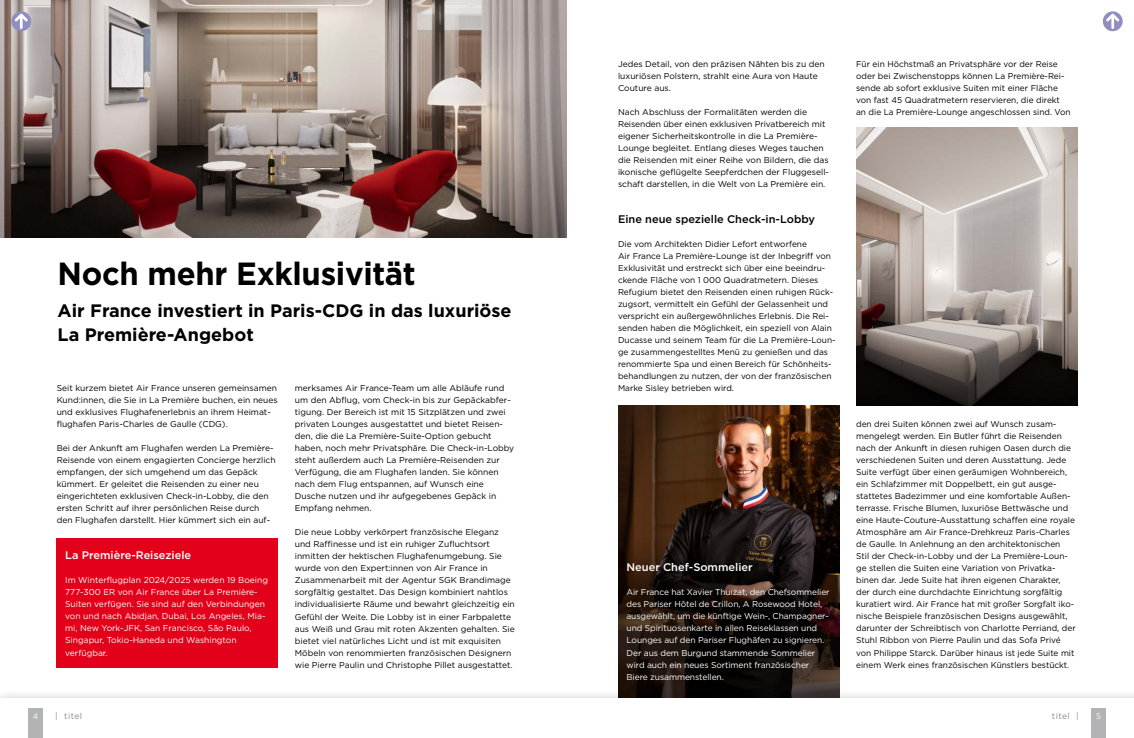
<style>
.page{position:relative;width:1134px;height:738px;background:#fff}
.page>*{position:absolute;margin:0;border:0;box-sizing:border-box;transform-origin:0 0}
.t1{font:700 32px "Gotham";letter-spacing:-.01em;color:#000}
.t2{font:700 18px/24px "Gotham";color:#000}
.t3{font:500 11px "Gotham";color:#fff}
.t4{font:500 11px "Gotham";color:#000}
.t5{font:8.5px/12px "Gotham";color:#000}
.t6{font:8.5px/12px "Gotham";letter-spacing:-.01em;color:#fff}
.t7{font:8.5px "Gotham";letter-spacing:.05em;color:#87888a}
.t8{font:8px "Gotham";color:#fff}
</style>
<div class="page">
<svg style="left:1103px;top:11px;width:20px;height:20px"></svg>
<svg style="left:1106px;top:13px;width:13px;height:16px"></svg>
<img style="left:0;top:0;width:567px;height:237px">
<img style="left:856px;top:128px;width:221px;height:277px">
<div style="left:57px;top:538px;width:221px;height:129px;background:#e2001a"></div>
<img style="left:618px;top:405px;width:221px;height:131px">
<svg style="left:618px;top:536px;width:221px;height:152px;background:#1a110d"></svg>
<div style="left:11px;top:11px;width:20px;height:20px;background:#8f8ec1;border-radius:50%"></div>
<svg style="left:15px;top:13px;width:13px;height:16px"></svg>
<div style="left:0;top:688px;width:1134px;height:49px;background:#000;opacity:.6"></div>
<div style="left:0;top:697px;width:1134px;height:40px;background:#fff"></div>
<div style="left:28px;top:708px;width:15px;height:29px;background:#b1b3b4"></div>
<div style="left:1091px;top:708px;width:15px;height:29px;background:#b1b3b4"></div>
<h1 class="t1" style="left:58px;top:252px;width:360px">Noch mehr Exklusivität</h1>
<h2 class="t2" style="left:58px;top:298px;width:455px">Air France investiert in Paris-CDG in das luxuriöse<br>La Première-Angebot</h2>
<p class="t5" style="left:57px;top:381px;width:223px">Seit kurzem bietet Air France unseren gemeinsamen Kund:innen, die Sie in La Première buchen, ein neues und exklusives Flughafenerlebnis an ihrem Heimat&shy;flughafen Paris-Charles de Gaulle (CDG).</p>
<p class="t5" style="left:57px;top:441px;width:220px">Bei der Ankunft am Flughafen werden La Première-Reisende von einem engagierten Concierge herzlich empfangen, der sich umgehend um das Gepäck kümmert. Er geleitet die Reisenden zu einer neu eingerichteten exklusiven Check-in-Lobby, die den ersten Schritt auf ihrer persönlichen Reise durch den Flughafen darstellt. Hier kümmert sich ein auf-</p>
<p class="t3" style="left:65px;top:548px;width:127px">La Première-Reiseziele</p>
<p class="t6" style="left:65px;top:573px;width:204px">Im Winterflugplan 2024/2025 werden 19 Boeing 777-300 ER von Air France über La Première-Suiten verfügen. Sie sind auf den Verbindungen von und nach Abidjan, Dubai, Los Angeles, Mia&shy;mi, New York-JFK, San Francisco, São Paulo, Singapur, Tokio-Haneda und Washington verfügbar.</p>
<p class="t5" style="left:295px;top:381px;width:221px">merksames Air France-Team um alle Abläufe rund um den Abflug, vom Check-in bis zur Gepäckabfer&shy;tigung. Der Bereich ist mit 15 Sitzplätzen und zwei privaten Lounges ausgestattet und bietet Reisen&shy;den, die die La Première-Suite-Option gebucht haben, noch mehr Privatsphäre. Die Check-in-Lobby steht außerdem auch La Première-Reisenden zur Verfügung, die am Flughafen landen. Sie können nach dem Flug entspannen, auf Wunsch eine Dusche nutzen und ihr aufgegebenes Gepäck in Empfang nehmen.</p>
<p class="t5" style="left:295px;top:525px;width:221px">Die neue Lobby verkörpert französische Eleganz und Raffinesse und ist ein ruhiger Zufluchtsort inmitten der hektischen Flughafenumgebung. Sie wurde von den Expert:innen von Air France in Zusammenarbeit mit der Agentur SGK Brandimage sorgfältig gestaltet. Das Design kombiniert nahtlos individualisierte Räume und bewahrt gleichzeitig ein Gefühl der Weite. Die Lobby ist in einer Farbpalette aus Weiß und Grau mit roten Akzenten gehalten. Sie bietet viel natürliches Licht und ist mit exquisiten Möbeln von renommierten französischen Designern wie Pierre Paulin und Christophe Pillet ausgestattet.</p>
<p class="t5" style="left:618px;top:57px;width:208px">Jedes Detail, von den präzisen Nähten bis zu den luxuriösen Polstern, strahlt eine Aura von Haute<br>Couture aus.</p>
<p class="t5" style="left:618px;top:105px;width:213px">Nach Abschluss der Formalitäten werden die Reisenden über einen exklusiven Privatbereich mit eigener Sicherheitskontrolle in die La Première-Lounge begleitet. Entlang dieses Weges tauchen die Reisenden mit einer Reihe von Bildern, die das ikonische geflügelte Seepferdchen der Fluggesell&shy;schaft darstellen, in die Welt von La Première ein.</p>
<p class="t4" style="left:618px;top:212px;width:199px">Eine neue spezielle Check-in-Lobby</p>
<p class="t5" style="left:618px;top:237px;width:219px">Die vom Architekten Didier Lefort entworfene<br>Air France La Première-Lounge ist der Inbegriff von Exklusivität und erstreckt sich über eine beeindru&shy;ckende Fläche von 1 000 Quadratmetern. Dieses Refugium bietet den Reisenden einen ruhigen Rück&shy;zugsort, vermittelt ein Gefühl der Gelassenheit und verspricht ein außergewöhnliches Erlebnis. Die Rei&shy;senden haben die Möglichkeit, ein speziell von Alain Ducasse und seinem Team für die La Première-Loun&shy;ge zusammengestelltes Menü zu genießen und das renommierte Spa und einen Bereich für Schönheits&shy;behandlungen zu nutzen, der von der französischen Marke Sisley betrieben wird.</p>
<p class="t3" style="left:626px;top:560px;width:128px">Neuer Chef-Sommelier</p>
<p class="t6" style="left:626px;top:585px;width:205px">Air France hat Xavier Thuizat, den Chefsommelier des Pariser Hôtel de Crillon, A Rosewood Hotel, ausgewählt, um die künftige Wein-, Champagner&shy;und Spirituosenkarte in allen Reiseklassen und Lounges auf den Pariser Flughäfen zu signieren.<br>Der aus dem Burgund stammende Sommelier wird auch ein neues Sortiment französischer Biere zusammenstellen.</p>
<p class="t5" style="left:856px;top:57px;width:216px">Für ein Höchstmaß an Privatsphäre vor der Reise oder bei Zwischenstopps können La Première-Rei&shy;sende ab sofort exklusive Suiten mit einer Fläche von fast 45 Quadratmetern reservieren, die direkt an die La Première-Lounge angeschlossen sind. Von</p>
<p class="t5" style="left:856px;top:417px;width:221px">den drei Suiten können zwei auf Wunsch zusam&shy;mengelegt werden. Ein Butler führt die Reisenden nach der Ankunft in diesen ruhigen Oasen durch die verschiedenen Suiten und deren Ausstattung. Jede Suite verfügt über einen geräumigen Wohnbereich, ein Schlafzimmer mit Doppelbett, ein gut ausge&shy;stattetes Badezimmer und eine komfortable Außen&shy;terrasse. Frische Blumen, luxuriöse Bettwäsche und eine Haute-Couture-Ausstattung schaffen eine royale Atmosphäre am Air France-Drehkreuz Paris-Charles de Gaulle. In Anlehnung an den architektonischen<br>Stil der Check-in-Lobby und der La Première-Loun&shy;ge stellen die Suiten eine Variation von Privatka&shy;binen dar. Jede Suite hat ihren eigenen Charakter, der durch eine durchdachte Einrichtung sorgfältig kuratiert wird. Air France hat mit großer Sorgfalt iko&shy;nische Beispiele französischen Designs ausgewählt, darunter der Schreibtisch von Charlotte Perriand, der Stuhl Ribbon von Pierre Paulin und das Sofa Privé von Philippe Starck. Darüber hinaus ist jede Suite mit einem Werk eines französischen Künstlers bestückt.</p>
<p class="t8" style="left:33px;top:710px;width:7px">4</p>
<p class="t7" style="left:55px;top:710px;width:28px">| titel</p>
<p class="t7" style="left:1052px;top:710px;width:28px">titel |</p>
<p class="t8" style="left:1096px;top:710px;width:6px">5</p>
</div>
